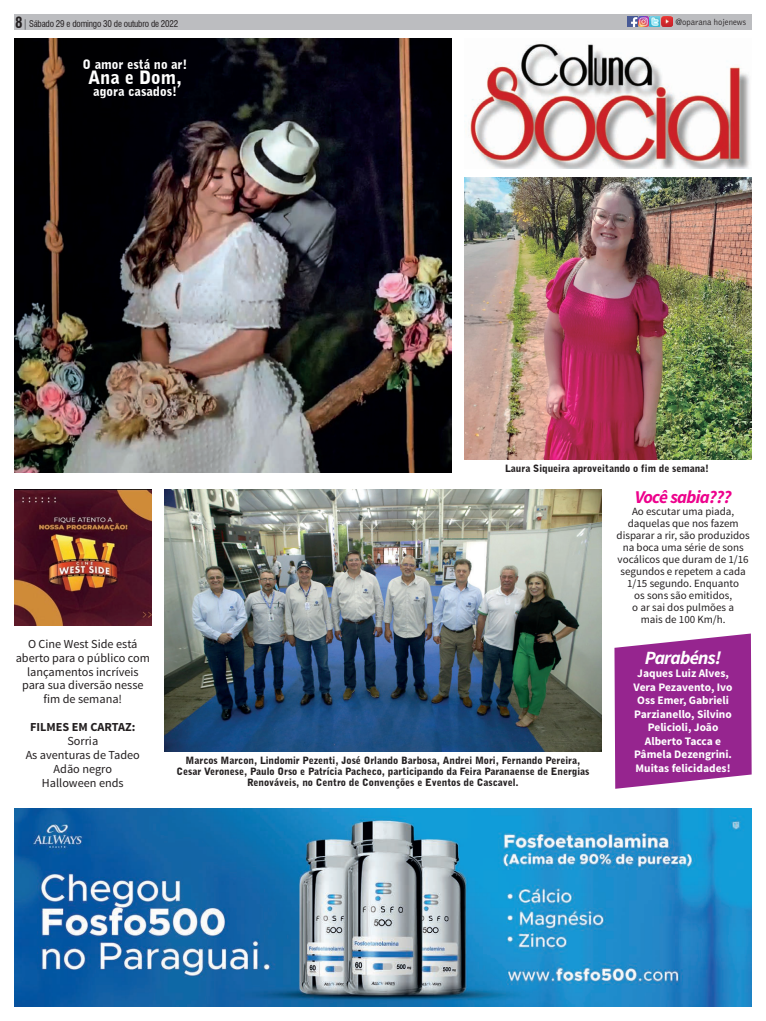
<style>
.page{position:relative;width:766px;height:1021px;background:#fff}
.page>*{position:absolute;margin:0;border:0;box-sizing:border-box;transform-origin:0 0}
.titulo_social{font:italic 700 18.7px "Source Sans Pro";letter-spacing:-.04em;color:#fff}
.Legenda{font:900 18.3px "Bell Gothic BT";color:#fff}
.titulo_social-2{font:italic 700 18px "Source Sans Pro";letter-spacing:-.04em;color:#ed028c}
.Horoscopo{font:700 condensed 15px "Swiss 721 BT";color:#231f20}
.Legenda-2{font:900 12.8px "Bell Gothic BT";color:#fff}
.TEXTO_ESSE{font:12.2px/13.9px "Source Sans Pro";color:#231f20;text-align:center}
.TEXTO_ESSE-2{font:700 12.2px "Source Sans Pro";color:#231f20}
.TEXTO_ESSE-3{font:700 11.4px/13.5px "Source Sans Pro";color:#fff;text-align:center}
.TEXTO_ESSE-4{font:11px/12px "Source Sans Pro";color:#231f20;text-align:center}
.Legenda-3{font:900 10px/11px "Bell Gothic BT";color:#231f20;text-align:center}
.Horoscopo-2{font:condensed 9px "Swiss 721 BT";letter-spacing:-.02em;color:#231f20}
.t1{font:300 9px "Bell Gothic";color:#231f20;scale:.96 1}
</style>
<div class="page">
<img style="left:14px;top:39px;width:437px;height:433px">
<div style="left:14px;top:14px;width:737px;height:16px;background:#bcbdc0"></div>
<svg style="left:627px;top:17px;width:45px;height:10px"></svg>
<img style="left:468px;top:43px;width:282px;height:125px">
<svg style="left:614px;top:633px;width:137px;height:155px;background:#a03999"></svg>
<img style="left:164px;top:490px;width:437px;height:261px">
<img style="left:14px;top:490px;width:137px;height:136px">
<img style="left:14px;top:808px;width:737px;height:198px">
<img style="left:464px;top:178px;width:287px;height:281px">
<p class="Horoscopo" style="left:15px;top:14px;width:9px">8</p>
<p class="Horoscopo-2" style="left:29px;top:19px;width:151px">Sábado 29 e domingo 30 de outubro de 2022</p>
<p class="t1" style="left:675px;top:17px;width:75px">@oparana hojenews</p>
<p class="Legenda-2" style="left:83px;top:56px;width:106px">O amor está no ar!</p>
<p class="Legenda" style="left:88px;top:66px;width:95px">Ana e Dom,</p>
<p class="Legenda-2" style="left:93px;top:84px;width:86px">agora casados!</p>
<p class="Legenda-3" style="left:505px;top:463px;width:206px">Laura Siqueira aproveitando o fim de semana!</p>
<p class="TEXTO_ESSE" style="left:16px;top:637px;width:136px">O Cine West Side está aberto para o público com lançamentos incríveis para sua diversão nesse fim de semana!</p>
<p class="TEXTO_ESSE-2" style="left:30px;top:719px;width:107px">FILMES EM CARTAZ:</p>
<p class="TEXTO_ESSE" style="left:67px;top:734px;width:32px">Sorria</p>
<p class="TEXTO_ESSE" style="left:26px;top:748px;width:116px">As aventuras de Tadeo</p>
<p class="TEXTO_ESSE" style="left:54px;top:762px;width:60px">Adão negro</p>
<p class="TEXTO_ESSE" style="left:42px;top:776px;width:83px">Halloween ends</p>
<p class="Legenda-3" style="left:176px;top:754px;width:414px">Marcos Marcon, Lindomir Pezenti, José Orlando Barbosa, Andrei Mori, Fernando Pereira,<br>Cesar Veronese, Paulo Orso e Patrícia Pacheco, participando da Feira Paranaense de Energias<br>Renováveis, no Centro de Convenções e Eventos de Cascavel.</p>
<p class="titulo_social-2" style="left:634px;top:486px;width:98px">Você sabia???</p>
<p class="TEXTO_ESSE-4" style="left:616px;top:506px;width:135px">Ao escutar uma piada, daquelas que nos fazem disparar a rir, são produzidos na boca uma série de sons vocálicos que duram de 1/16 segundos e repetem a cada<br>1/15 segundo. Enquanto<br>os sons são emitidos,<br>o ar sai dos pulmões a<br>mais de 100 Km/h.</p>
<p class="titulo_social" style="left:644px;top:645px;width:78px">Parabéns!</p>
<p class="TEXTO_ESSE-3" style="left:633px;top:667px;width:100px">Jaques Luiz Alves,<br>Vera Pezavento, Ivo<br>Oss Emer, Gabrieli<br>Parzianello, Silvino<br>Pelicioli, João<br>Alberto Tacca e<br>Pâmela Dezengrini.<br>Muitas felicidades!</p>
</div>
